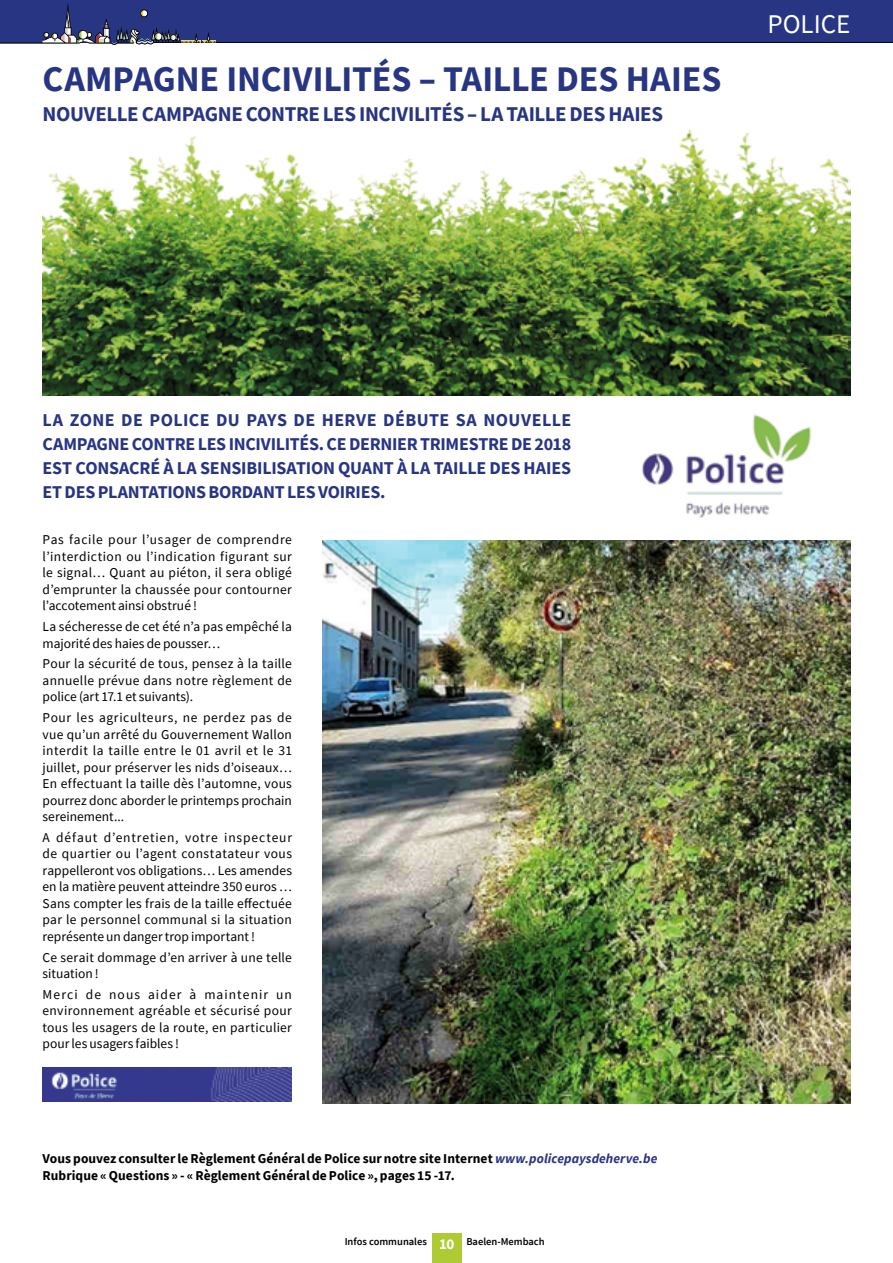
<style>
.page{position:relative;width:893px;height:1263px;background:#fff}
.page>*{position:absolute;margin:0;border:0;box-sizing:border-box;transform-origin:0 0}
.Titre_HISTOIRE{font:700 36px "Source Sans Pro";letter-spacing:-.005em;color:#283583}
.t1{font:27px "Source Sans Pro";color:#fff}
.Chapeau_NATURE{font:700 21px "Source Sans Pro";letter-spacing:-.02em;color:#283583}
.Chapeau_NATURE-2{font:700 18px/24px "Source Sans Pro";letter-spacing:-.015em;color:#283583;text-align:justify}
.Texte_NATURE{font:13.5px/16.5px "Source Sans Pro";letter-spacing:.01em;color:#000;text-align:justify}
.Texte_NATURE-2{font:700 13.5px/16.5px "Source Sans Pro";letter-spacing:.005em;color:#000}
.t2{font:600 10.5px "Source Sans Pro";color:#000}
.s1{font-style:italic;color:#283583}
.s2{font-weight:700;font-size:15px;color:#fff}
</style>
<div class="page">
<img style="left:43px;top:129px;width:807px;height:266px">
<img style="left:43px;top:1067px;width:249px;height:35px">
<img style="left:322px;top:540px;width:528px;height:563px">
<img style="left:642px;top:414px;width:169px;height:104px">
<div style="left:432px;top:1233px;width:29px;height:30px;background:#afcb34"></div>
<svg style="left:0;top:0;width:893px;height:45px;background:#333f85"></svg>
<p class="Titre_HISTOIRE" style="left:43px;top:54px;width:680px">CAMPAGNE INCIVILITÉS – TAILLE DES HAIES</p>
<p class="Chapeau_NATURE" style="left:43px;top:100px;width:622px">NOUVELLE CAMPAGNE CONTRE LES INCIVILITÉS – LA TAILLE DES HAIES</p>
<p class="t1" style="left:767px;top:7px;width:85px">POLICE</p>
<p class="Chapeau_NATURE-2" style="left:43px;top:408px;width:530px">LA ZONE DE POLICE DU PAYS DE HERVE DÉBUTE SA NOUVELLE CAMPAGNE CONTRE LES INCIVILITÉS. CE DERNIER TRIMESTRE DE 2018<br>EST CONSACRÉ À LA SENSIBILISATION QUANT À LA TAILLE DES HAIES ET DES PLANTATIONS BORDANT LES VOIRIES.</p>
<p class="Texte_NATURE" style="left:43px;top:531px;width:251px">Pas facile pour l’usager de comprendre l’interdiction ou l’indication figurant sur le signal… Quant au piéton, il sera obligé d’emprunter la chaussée pour contourner l’accotement ainsi obstrué !</p>
<p class="Texte_NATURE" style="left:43px;top:618px;width:251px">La sécheresse de cet été n’a pas empêché la majorité des haies de pousser…</p>
<p class="Texte_NATURE" style="left:43px;top:655px;width:251px">Pour la sécurité de tous, pensez à la taille annuelle prévue dans notre règlement de police (art 17.1 et suivants).</p>
<p class="Texte_NATURE" style="left:43px;top:709px;width:251px">Pour les agriculteurs, ne perdez pas de vue qu’un arrêté du Gouvernement Wallon interdit la taille entre le 01 avril et le 31 juillet, pour préserver les nids d’oiseaux… En effectuant la taille dès l’automne, vous pourrez donc aborder le printemps prochain sereinement...</p>
<p class="Texte_NATURE" style="left:43px;top:829px;width:251px">A défaut d’entretien, votre inspecteur de quartier ou l’agent constatateur vous rappelleront vos obligations… Les amendes en la matière peuvent atteindre 350 euros … Sans compter les frais de la taille effectuée par le personnel communal si la situation représente un danger trop important !</p>
<p class="Texte_NATURE" style="left:43px;top:949px;width:251px">Ce serait dommage d’en arriver à une telle situation !</p>
<p class="Texte_NATURE" style="left:43px;top:986px;width:251px">Merci de nous aider à maintenir un environnement agréable et sécurisé pour tous les usagers de la route, en particulier pour les usagers faibles !</p>
<p class="Texte_NATURE-2" style="left:43px;top:1150px;width:616px">Vous pouvez consulter le Règlement Général de Police sur notre site Internet <span class="s1">www.policepaysdeherve.be<br></span>Rubrique « Questions » - « Règlement Général de Police », pages 15 -17.</p>
<p class="t2" style="left:345px;top:1235px;width:201px">Infos communales <span class="s2">10</span> Baelen-Membach</p>
</div>
